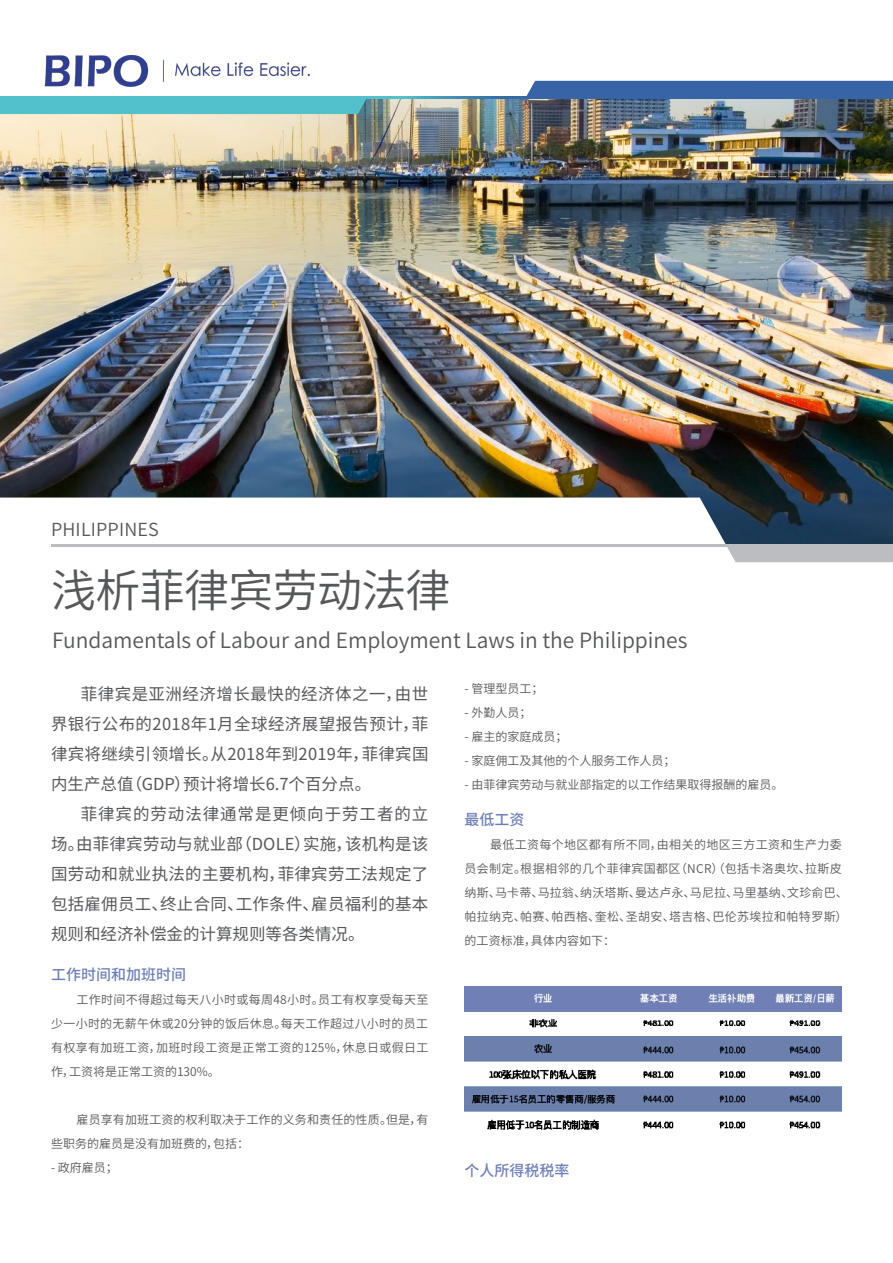
<style>
.page{position:relative;width:893px;height:1263px;background:#fff}
.page>*{position:absolute;margin:0;border:0;box-sizing:border-box;transform-origin:0 0}
.Headline{font:45px "Source Han Sans CN";letter-spacing:-.015em;color:#57585a}
.Subhead{font:21px "Source Han Sans CN";color:#57585a}
.Country{font:18px "Source Han Sans CN";letter-spacing:.01em;color:#57585a}
.t1{font:16.5px/30px "Source Han Sans CN";letter-spacing:.015em;color:#57585a;text-align:justify}
.Copy{font:500 15px "Source Han Sans CN";color:#6e7fb7}
.Copy-2{font:12px/24px "Source Han Sans CN";letter-spacing:.015em;color:#57585a}
</style>
<div class="page">
<img style="left:0;top:98px;width:893px;height:446px">
<svg style="left:0;top:497px;width:741px;height:66px"></svg>
<div style="left:726px;top:547px;width:167px;height:15px;background:#bcbdc0"></div>
<hr style="left:51px;top:544px;width:842px;height:3px;background:#bcbdc0">
<div style="left:0;top:98px;width:367px;height:16px;background:#53c1cb"></div>
<div style="left:526px;top:81px;width:367px;height:15px;background:#3664a6"></div>
<svg style="left:0;top:96px;width:893px;height:2px"></svg>
<img style="left:27px;top:55px;width:318px;height:42px">
<img style="left:465px;top:986px;width:377px;height:144px">
<p class="Country" style="left:51px;top:520px;width:109px">PHILIPPINES</p>
<p class="Headline" style="left:51px;top:565px;width:401px">浅析菲律宾劳动法律</p>
<p class="Subhead" style="left:52px;top:628px;width:637px">Fundamentals of Labour and Employment Laws in the Philippines</p>
<p class="t1" style="left:51px;top:679px;width:379px;text-indent:30px">菲律宾是亚洲经济增长最快的经济体之一，由世界银行公布的2018年1月全球经济展望报告预计，菲律宾将继续引领增长。从2018年到2019年，菲律宾国内生产总值（GDP）预计将增长6.7个百分点。</p>
<p class="t1" style="left:51px;top:799px;width:379px;text-indent:30px">菲律宾的劳动法律通常是更倾向于劳工者的立场。由菲律宾劳动与就业部（DOLE）实施，该机构是该国劳动和就业执法的主要机构，菲律宾劳工法规定了包括雇佣员工、终止合同、工作条件、雇员福利的基本规则和经济补偿金的计算规则等各类情况。</p>
<p class="Copy" style="left:51px;top:965px;width:136px">工作时间和加班时间</p>
<p class="Copy-2" style="left:51px;top:987px;width:379px;text-align:justify;text-indent:26px">工作时间不得超过每天八小时或每周48小时。员工有权享受每天至少一小时的无薪午休或20分钟的饭后休息。每天工作超过八小时的员工有权享有加班工资，加班时段工资是正常工资的125%，休息日或假日工作，工资将是正常工资的130%。</p>
<p class="Copy-2" style="left:51px;top:1107px;width:379px;text-indent:26px">雇员享有加班工资的权利取决于工作的义务和责任的性质。但是，有些职务的雇员是没有加班费的，包括：</p>
<p class="Copy-2" style="left:51px;top:1155px;width:68px">- 政府雇员；</p>
<p class="Copy-2" style="left:465px;top:677px;width:80px">- 管理型员工；</p>
<p class="Copy-2" style="left:465px;top:701px;width:68px">- 外勤人员；</p>
<p class="Copy-2" style="left:465px;top:725px;width:104px">- 雇主的家庭成员；</p>
<p class="Copy-2" style="left:465px;top:749px;width:212px">- 家庭佣工及其他的个人服务工作人员；</p>
<p class="Copy-2" style="left:465px;top:773px;width:320px">- 由菲律宾劳动与就业部指定的以工作结果取得报酬的雇员。</p>
<p class="Copy" style="left:465px;top:811px;width:61px">最低工资</p>
<p class="Copy-2" style="left:465px;top:833px;width:385px;text-indent:26px">最低工资每个地区都有所不同，由相关的地区三方工资和生产力委员会制定。根据相邻的几个菲律宾国都区（NCR）（包括卡洛奥坎、拉斯皮纳斯、马卡蒂、马拉翁、纳沃塔斯、曼达卢永、马尼拉、马里基纳、文珍俞巴、帕拉纳克、帕赛、帕西格、奎松、圣胡安、塔吉格、巴伦苏埃拉和帕特罗斯）的工资标准，具体内容如下：</p>
<p class="Copy" style="left:465px;top:1162px;width:106px">个人所得税税率</p>
</div>
